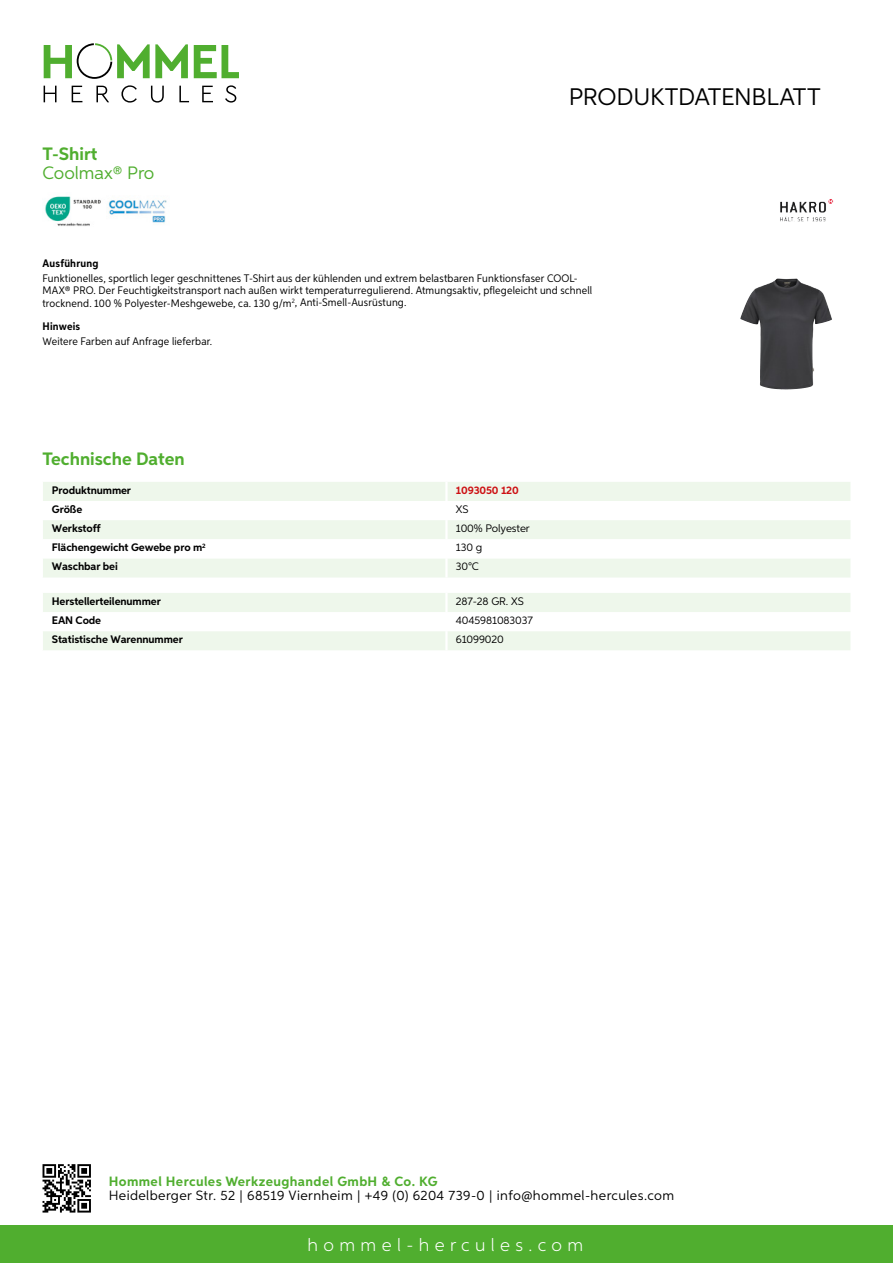
<style>
.page{position:relative;width:893px;height:1263px;background:#fff}
.page>*{position:absolute;margin:0;border:0;box-sizing:border-box;transform-origin:0 0}
.t1{font:24px "Aspira";letter-spacing:-.01em;color:#000}
.t2{font:700 18px "Aspira";color:#50ae2f}
.t3{font:300 18px "Aspira";letter-spacing:.3em;color:#fff}
.t4{font:18px "Aspira";color:#50ae2f}
.t5{font:13.5px "Aspira";letter-spacing:.03em;color:#000}
.t6{font:700 13.5px "Aspira";letter-spacing:.03em;color:#50ae2f}
.t7{font:10.95px/12px "Aspira Nar";letter-spacing:.015em;color:#000}
.t8{font:700 10.95px "Aspira";letter-spacing:-.01em;color:#000}
.t9{font:10.95px "Aspira";letter-spacing:-.01em;color:#000}
.t10{font:700 10.95px "Aspira Nar";letter-spacing:.02em;color:#000}
.t11{font:700 10.95px "Aspira";letter-spacing:-.01em;color:#cd1013}
</style>
<div class="page">
<div style="left:0;top:1226px;width:893px;height:37px;background:#50ae2f"></div>
<svg style="left:43px;top:1164px;width:48px;height:48px"></svg>
<svg style="left:194px;top:45px;width:45px;height:33px"></svg>
<svg style="left:44px;top:43px;width:144px;height:36px"></svg>
<svg style="left:44px;top:86px;width:13px;height:16px"></svg>
<svg style="left:72px;top:86px;width:10px;height:16px"></svg>
<svg style="left:96px;top:86px;width:13px;height:16px"></svg>
<svg style="left:121px;top:85px;width:16px;height:18px"></svg>
<svg style="left:151px;top:86px;width:13px;height:17px"></svg>
<svg style="left:179px;top:86px;width:10px;height:16px"></svg>
<svg style="left:202px;top:86px;width:11px;height:16px"></svg>
<svg style="left:225px;top:85px;width:11px;height:18px"></svg>
<div style="left:43px;top:482px;width:807px;height:95px;background:#eef7eb"></div>
<svg style="left:43px;top:501px;width:807px;height:57px"></svg>
<hr style="left:445px;top:482px;width:3px;height:19px;background:#fff">
<hr style="left:445px;top:501px;width:3px;height:19px;background:#fff">
<hr style="left:445px;top:520px;width:3px;height:19px;background:#fff">
<hr style="left:445px;top:539px;width:3px;height:19px;background:#fff">
<hr style="left:445px;top:558px;width:3px;height:19px;background:#fff">
<svg style="left:43px;top:593px;width:807px;height:57px"></svg>
<hr style="left:445px;top:631px;width:3px;height:19px;background:#fff">
<img style="left:45px;top:196px;width:56px;height:30px">
<img style="left:108px;top:200px;width:59px;height:23px">
<img style="left:762px;top:278px;width:34px;height:8px">
<img style="left:780px;top:199px;width:54px;height:23px">
<h2 class="t2" style="left:43px;top:142px;width:57px">T-Shirt</h2>
<h2 class="t4" style="left:43px;top:162px;width:113px">Coolmax® Pro</h2>
<h1 class="t1" style="left:569px;top:82px;width:253px">Produktdatenblatt</h1>
<p class="t10" style="left:43px;top:257px;width:58px">Ausführung</p>
<p class="t7" style="left:43px;top:273px;width:551px">Funktionelles, sportlich leger geschnittenes T-Shirt aus der kühlenden und extrem belastbaren Funktionsfaser COOL-<br>MAX® PRO. Der Feuchtigkeitstransport nach außen wirkt temperaturregulierend. Atmungsaktiv, pflegeleicht und schnell trocknend. 100 % Polyester-Meshgewebe, ca. 130 g/m<sup>2</sup>, Anti-Smell-Ausrüstung.</p>
<p class="t10" style="left:43px;top:319px;width:39px">Hinweis</p>
<p class="t7" style="left:43px;top:335px;width:171px">Weitere Farben auf Anfrage lieferbar.</p>
<h2 class="t2" style="left:43px;top:448px;width:144px">Technische Daten</h2>
<p class="t8" style="left:52px;top:483px;width:81px">Produktnummer</p>
<p class="t11" style="left:456px;top:483px;width:64px">1093050 120</p>
<p class="t8" style="left:52px;top:502px;width:32px">Größe</p>
<p class="t9" style="left:456px;top:502px;width:14px">XS</p>
<p class="t8" style="left:52px;top:521px;width:50px">Werkstoff</p>
<p class="t9" style="left:456px;top:522px;width:75px">100% Polyester</p>
<p class="t8" style="left:52px;top:541px;width:155px">Flächengewicht Gewebe pro m<sup>2</sup></p>
<p class="t9" style="left:456px;top:541px;width:28px">130 g</p>
<p class="t8" style="left:52px;top:560px;width:68px">Waschbar bei</p>
<p class="t9" style="left:456px;top:560px;width:25px">30°C</p>
<p class="t8" style="left:52px;top:594px;width:111px">Herstellerteilenummer</p>
<p class="t9" style="left:456px;top:594px;width:69px">287-28 GR. XS</p>
<p class="t8" style="left:52px;top:613px;width:51px">EAN Code</p>
<p class="t9" style="left:456px;top:613px;width:79px">4045981083037</p>
<p class="t8" style="left:52px;top:633px;width:132px">Statistische Warennummer</p>
<p class="t9" style="left:456px;top:633px;width:49px">61099020</p>
<p class="t6" style="left:109px;top:1172px;width:330px">Hommel Hercules Werkzeughandel GmbH &amp; Co. KG</p>
<p class="t5" style="left:109px;top:1187px;width:567px">Heidelberger Str. 52 | 68519 Viernheim | +49 (0) 6204 739-0 | info@hommel-hercules.com</p>
<h2 class="t3" style="left:307px;top:1234px;width:277px">hommel-hercules.com</h2>
</div>
